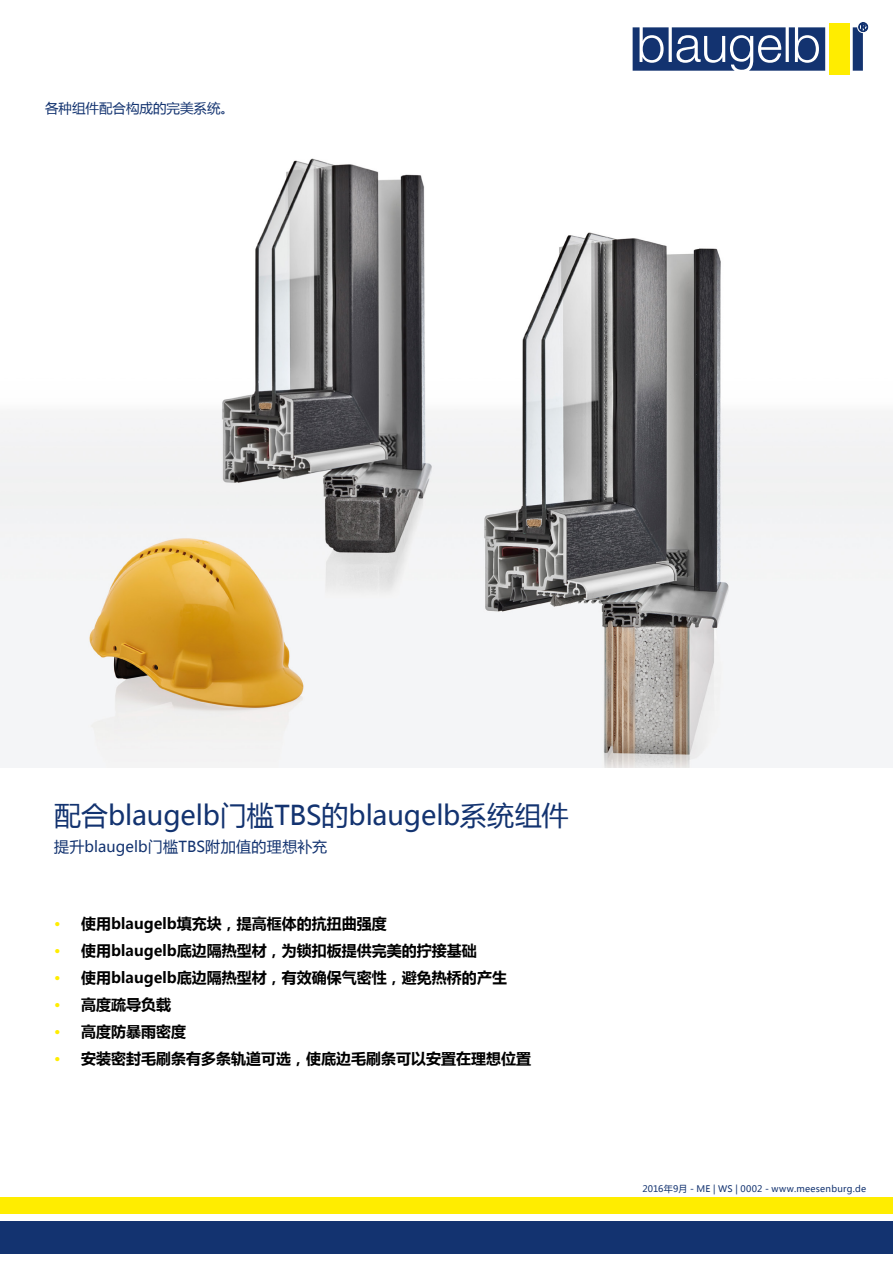
<style>
.page{position:relative;width:893px;height:1263px;background:#fff}
.page>*{position:absolute;margin:0;border:0;box-sizing:border-box;transform-origin:0 0}
.t1{font:27px "Microsoft Ya Hei";letter-spacing:-.005em;color:#133370}
.t2{font:700 15px "Microsoft Ya Hei";color:#000}
.t3{font:15px "Microsoft Ya Hei";letter-spacing:.005em;color:#133370}
.t4{font:13.5px "Microsoft Ya Hei";color:#133370}
.t5{font:9px "Microsoft Ya Hei";letter-spacing:.03em;color:#133370}
.s1{color:#ffed00}
</style>
<div class="page">
<img style="left:0;top:26px;width:893px;height:741px">
<div style="left:0;top:1222px;width:893px;height:32px;background:#133370"></div>
<div style="left:0;top:1197px;width:893px;height:17px;background:#ffed00"></div>
<svg style="left:633px;top:22px;width:235px;height:49px"></svg>
<div style="left:829px;top:23px;width:20px;height:51px;background:#ffed00"></div>
<p class="t4" style="left:45px;top:99px;width:190px">各种组件配合构成的完美系统。</p>
<h1 class="t1" style="left:54px;top:796px;width:516px">配合blaugelb门槛TBS的blaugelb系统组件</h1>
<p class="t3" style="left:54px;top:836px;width:275px">提升blaugelb门槛TBS附加值的理想补充</p>
<p class="t2" style="left:54px;top:913px;width:334px"><span class="s1">•</span> 使用blaugelb填充块，提高框体的抗扭曲强度</p>
<p class="t2" style="left:54px;top:940px;width:424px"><span class="s1">•</span> 使用blaugelb底边隔热型材，为锁扣板提供完美的拧接基础</p>
<p class="t2" style="left:54px;top:967px;width:454px"><span class="s1">•</span> 使用blaugelb底边隔热型材，有效确保气密性，避免热桥的产生</p>
<p class="t2" style="left:54px;top:994px;width:118px"><span class="s1">•</span> 高度疏导负载</p>
<p class="t2" style="left:54px;top:1021px;width:133px"><span class="s1">•</span> 高度防暴雨密度</p>
<p class="t2" style="left:54px;top:1048px;width:478px"><span class="s1">•</span> 安装密封毛刷条有多条轨道可选，使底边毛刷条可以安置在理想位置</p>
<p class="t5" style="left:642px;top:1183px;width:225px">2016年9月 - ME | WS | 0002 - www.meesenburg.de</p>
</div>
